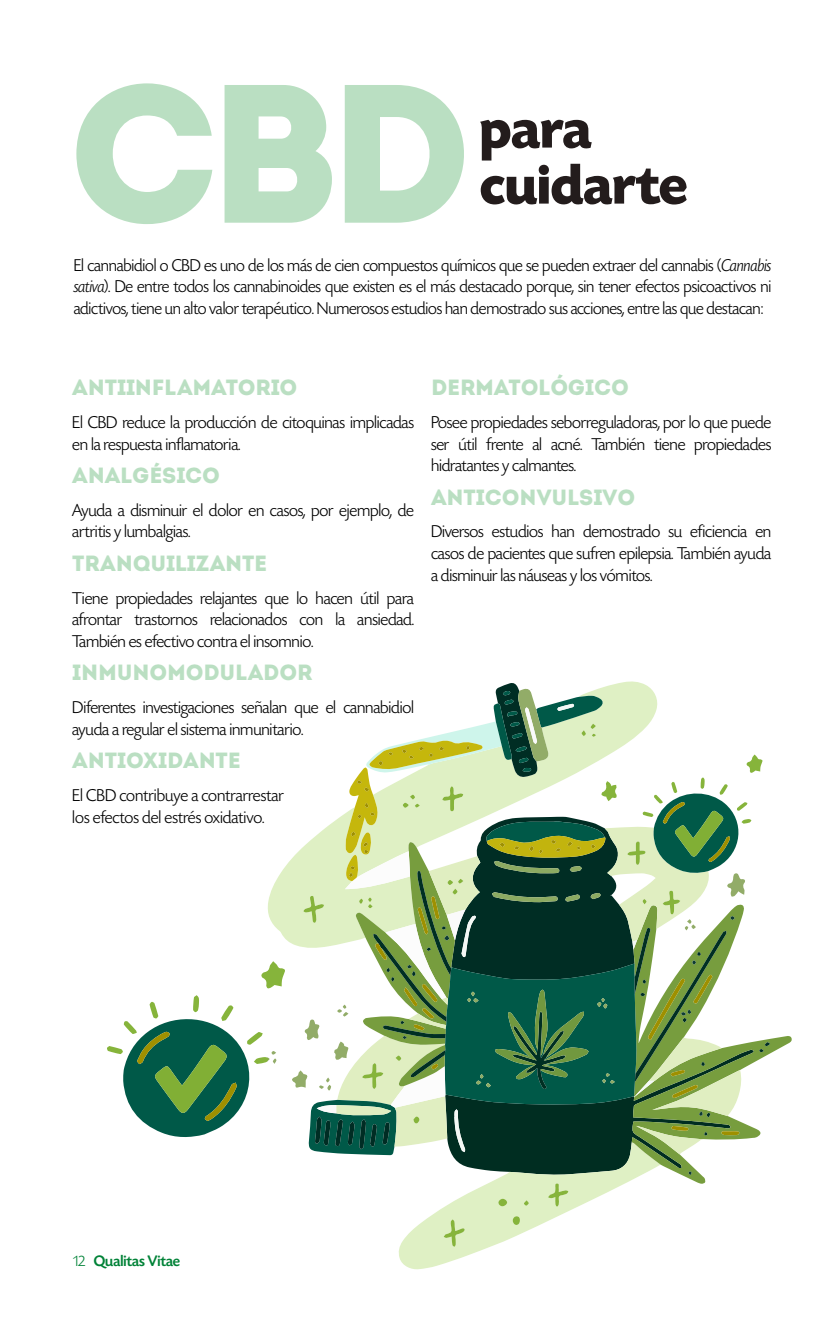
<style>
.page{position:relative;width:828px;height:1327px;background:#fff}
.page>*{position:absolute;margin:0;border:0;box-sizing:border-box;transform-origin:0 0}
.t1{font:196.6px "Intro";color:#badfc2}
.t2{font:700 57.8px/56px "Today SHOP";color:#231c1c}
.t3{font:22px "Intro";letter-spacing:-.01em;color:#badfc2}
.t4{font:300 18px/21.6px "Today SHOP";letter-spacing:-.01em;color:#000}
.t5{font:500 16px "Today SHOP";color:#008237}
.s1{font-style:italic}
.s2{font-weight:300}
</style>
<div class="page">
<hr style="left:827px;top:0;width:1px;height:1327px;background:#badfc2">
<svg style="left:267px;top:681px;width:368px;height:263px"></svg>
<svg style="left:292px;top:682px;width:500px;height:588px"></svg>
<svg style="left:261px;top:961px;width:24px;height:27px"></svg>
<svg style="left:107px;top:995px;width:169px;height:142px"></svg>
<h1 class="t1" style="left:67px;top:36px;width:407px">CBD</h1>
<h2 class="t2" style="left:480px;top:103px;width:209px">para cuidarte</h2>
<p class="t4" style="left:74px;top:255px;width:699px;text-align:justify">El cannabidiol o CBD es uno de los más de cien compuestos químicos que se pueden extraer del cannabis (<span class="s1">Cannabis sativa</span>). De entre todos los cannabinoides que existen es el más destacado porque, sin tener efectos psicoactivos ni adictivos, tiene un alto valor terapéutico. Numerosos estudios han demostrado sus acciones, entre las que destacan:</p>
<p class="t3" style="left:72px;top:374px;width:227px">ANTIINFLAMATORIO</p>
<p class="t4" style="left:72px;top:412px;width:343px">El CBD reduce la producción de citoquinas implicadas en la respuesta inflamatoria.</p>
<p class="t3" style="left:72px;top:462px;width:149px">ANALGÉSICO</p>
<p class="t4" style="left:72px;top:500px;width:343px">Ayuda a disminuir el dolor en casos, por ejemplo, de artritis y lumbalgias.</p>
<p class="t3" style="left:72px;top:550px;width:197px">TRANQUILIZANTE</p>
<p class="t4" style="left:72px;top:588px;width:343px;text-align:justify">Tiene propiedades relajantes que lo hacen útil para afrontar trastornos relacionados con la ansiedad.<br>También es efectivo contra el insomnio.</p>
<p class="t3" style="left:72px;top:659px;width:242px">INMUNOMODULADOR</p>
<p class="t4" style="left:72px;top:697px;width:343px">Diferentes investigaciones señalan que el cannabidiol ayuda a regular el sistema inmunitario.</p>
<p class="t3" style="left:72px;top:747px;width:170px">ANTIOXIDANTE</p>
<p class="t4" style="left:72px;top:785px;width:213px">El CBD contribuye a contrarrestar los efectos del estrés oxidativo.</p>
<p class="t3" style="left:431px;top:374px;width:199px">DERMATOLÓGICO</p>
<p class="t4" style="left:431px;top:412px;width:342px;text-align:justify">Posee propiedades seborreguladoras, por lo que puede ser útil frente al acné. También tiene propiedades hidratantes y calmantes.</p>
<p class="t3" style="left:431px;top:484px;width:206px">ANTICONVULSIVO</p>
<p class="t4" style="left:431px;top:521px;width:342px;text-align:justify">Diversos estudios han demostrado su eficiencia en casos de pacientes que sufren epilepsia. También ayuda a disminuir las náuseas y los vómitos.</p>
<p class="t5" style="left:73px;top:1252px;width:108px"><span class="s2">12</span> Qualitas Vitae</p>
</div>
